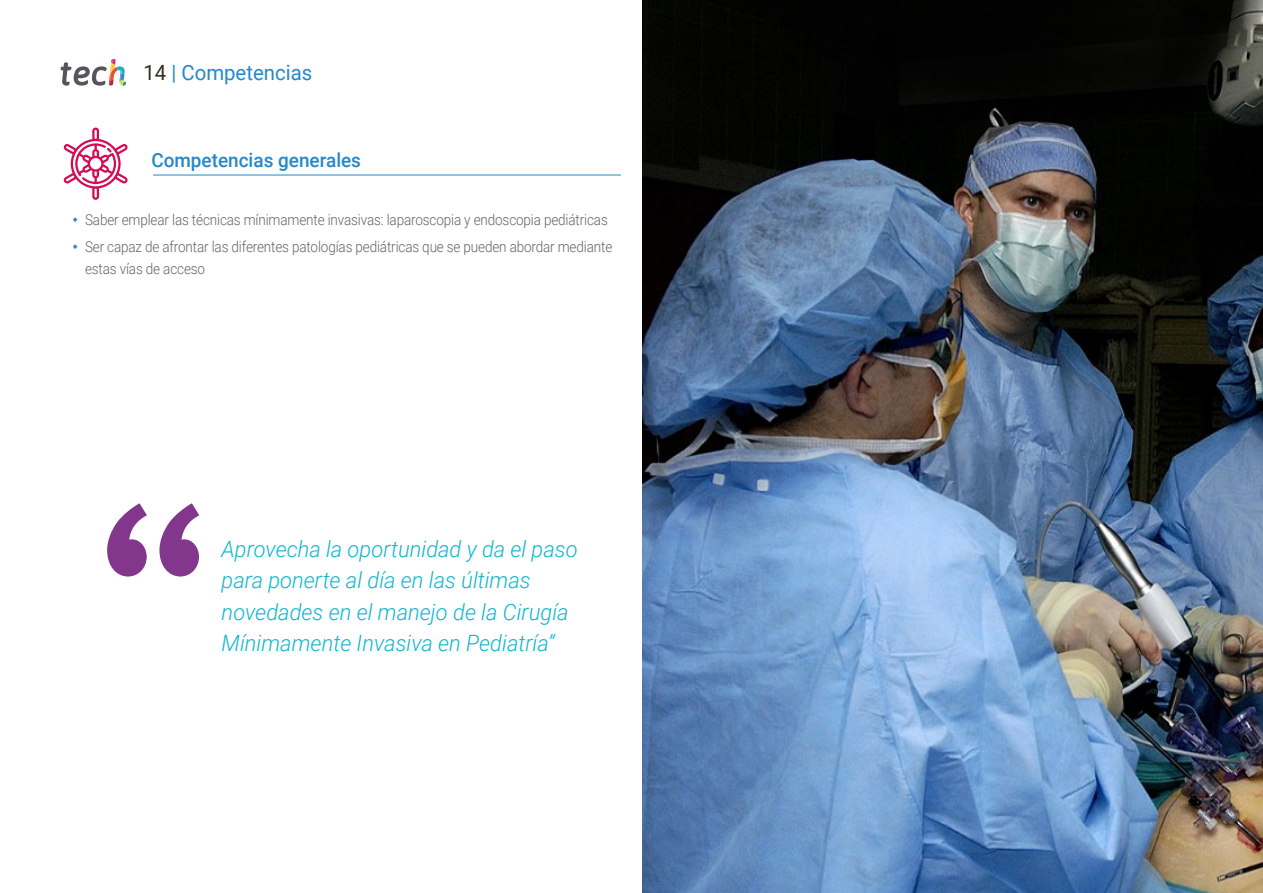
<style>
.page{position:relative;width:1263px;height:893px;background:#fff}
.page>*{position:absolute;margin:0;border:0;box-sizing:border-box;transform-origin:0 0}
.t1{font:italic 300 22.5px/31.5px "Roboto";color:#0fb6cf}
.t2{font:21px "Roboto";color:#2488c9}
.t3{font:500 19.5px "Roboto";color:#2488c9}
.t4{font:300 15px/26.7px "Roboto";letter-spacing:-.01em;color:#61646a;scale:.9 1}
.s1{color:#312e20}
</style>
<div class="page">
<hr style="left:153px;top:175px;width:468px;height:1px;background:#2488c9">
<svg style="left:63px;top:128px;width:65px;height:72px"></svg>
<img style="left:642px;top:0;width:621px;height:893px">
<svg style="left:61px;top:59px;width:65px;height:27px"></svg>
<svg style="left:107px;top:503px;width:92px;height:73px"></svg>
<h2 class="t2" style="left:144px;top:57px;width:170px"><span class="s1">14</span> | Competencias</h2>
<h3 class="t3" style="left:151px;top:146px;width:211px">Competencias generales</h3>
<p class="t4" style="left:85px;top:206px;width:587px">Saber emplear las técnicas mínimamente invasivas: laparoscopia y endoscopia pediátricas<br>Ser capaz de afrontar las diferentes patologías pediátricas que se pueden abordar mediante</p>
<p class="t4" style="left:85px;top:255px;width:135px">estas vías de acceso</p>
<h1 class="t1" style="left:222px;top:532px;width:357px">Aprovecha la oportunidad y da el paso para ponerte al día en las últimas novedades en el manejo de la Cirugía Mínimamente Invasiva en Pediatría”</h1>
</div>
